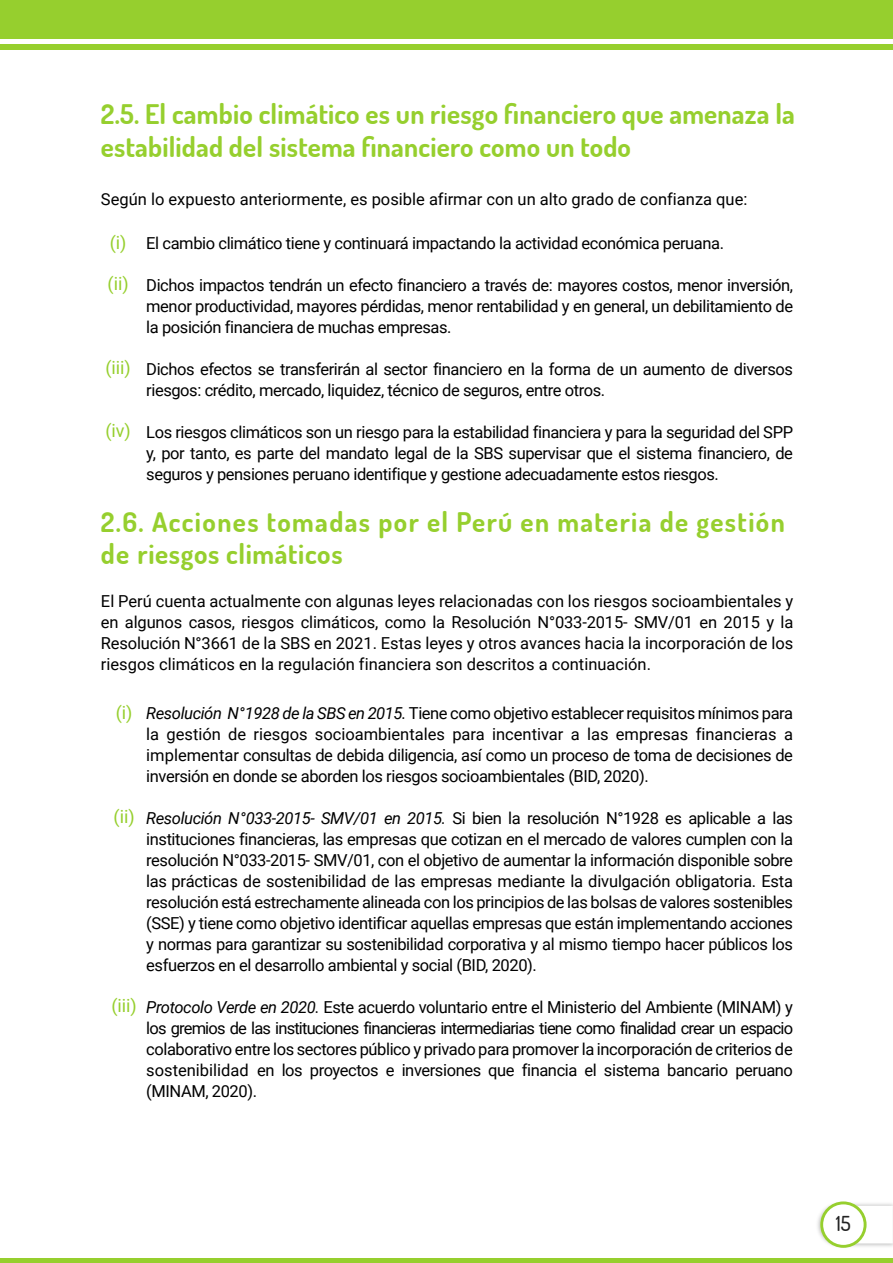
<style>
.page{position:relative;width:893px;height:1263px;background:#fff}
.page>*{position:absolute;margin:0;border:0;box-sizing:border-box;transform-origin:0 0}
.t1{font:700 27px/32.4px "Dosis";letter-spacing:.01em;color:#96cf2e}
.t2{font:700 27px/32.4px "Dosis";letter-spacing:.05em;color:#96cf2e}
.t3{font:500 20.55px "Dosis";color:#232323}
.t4{font:18px "Roboto";color:#96cf2e}
.t5{font:16.5px/21px "Roboto";letter-spacing:-.025em;color:#000;text-align:justify}
.t6{font:16.5px "Roboto";color:#000}
.s1{font-style:italic}
</style>
<div class="page">
<div style="left:0;top:45px;width:893px;height:5px;background:#96cf2e"></div>
<hr style="left:0;top:1259px;width:893px;height:4px;background:#96cf2e">
<div style="left:0;top:0;width:893px;height:39px;background:#96cf2e"></div>
<img style="left:817px;top:1202px;width:76px;height:46px">
<svg style="left:820px;top:1206px;width:73px;height:37px"></svg>
<svg style="left:820px;top:1201px;width:46px;height:47px"></svg>
<div style="left:823px;top:1204px;width:41px;height:41px;background:#fff;border-radius:50%"></div>
<h1 class="t1" style="left:101px;top:97px;width:696px">2.5. El cambio climático es un riesgo financiero que amenaza la estabilidad del sistema financiero como un todo</h1>
<p class="t6" style="left:101px;top:188px;width:648px">Según lo expuesto anteriormente, es posible afirmar con un alto grado de confianza que:</p>
<p class="t4" style="left:110px;top:230px;width:18px">(i)</p>
<p class="t4" style="left:108px;top:271px;width:23px">(ii)</p>
<p class="t4" style="left:105px;top:355px;width:27px">(iii)</p>
<p class="t4" style="left:105px;top:418px;width:27px">(iv)</p>
<p class="t5" style="left:146px;top:232px;width:579px">El cambio climático tiene y continuará impactando la actividad económica peruana.</p>
<p class="t5" style="left:146px;top:274px;width:648px">Dichos impactos tendrán un efecto financiero a través de: mayores costos, menor inversión, menor productividad, mayores pérdidas, menor rentabilidad y en general, un debilitamiento de la posición financiera de muchas empresas.</p>
<p class="t5" style="left:146px;top:358px;width:648px">Dichos efectos se transferirán al sector financiero en la forma de un aumento de diversos riesgos: crédito, mercado, liquidez, técnico de seguros, entre otros.</p>
<p class="t5" style="left:146px;top:421px;width:648px">Los riesgos climáticos son un riesgo para la estabilidad financiera y para la seguridad del SPP y, por tanto, es parte del mandato legal de la SBS supervisar que el sistema financiero, de seguros y pensiones peruano identifique y gestione adecuadamente estos riesgos.</p>
<h1 class="t2" style="left:101px;top:504px;width:685px">2.6. Acciones tomadas por el Perú en materia de gestión de riesgos climáticos</h1>
<p class="t5" style="left:101px;top:590px;width:694px">El Perú cuenta actualmente con algunas leyes relacionadas con los riesgos socioambientales y en algunos casos, riesgos climáticos, como la Resolución N°033-2015- SMV/01 en 2015 y la Resolución N°3661 de la SBS en 2021. Estas leyes y otros avances hacia la incorporación de los riesgos climáticos en la regulación financiera son descritos a continuación.</p>
<p class="t5" style="left:146px;top:702px;width:648px"><span class="s1">Resolución N°1928 de la SBS en 2015.</span> Tiene como objetivo establecer requisitos mínimos para la gestión de riesgos socioambientales para incentivar a las empresas financieras a implementar consultas de debida diligencia, así como un proceso de toma de decisiones de inversión en donde se aborden los riesgos socioambientales (BID, 2020).</p>
<p class="t5" style="left:146px;top:807px;width:648px"><span class="s1">Resolución N°033-2015- SMV/01 en 2015.</span> Si bien la resolución N°1928 es aplicable a las instituciones financieras, las empresas que cotizan en el mercado de valores cumplen con la resolución N°033-2015- SMV/01, con el objetivo de aumentar la información disponible sobre las prácticas de sostenibilidad de las empresas mediante la divulgación obligatoria. Esta resolución está estrechamente alineada con los principios de las bolsas de valores sostenibles (SSE) y tiene como objetivo identificar aquellas empresas que están implementando acciones y normas para garantizar su sostenibilidad corporativa y al mismo tiempo hacer públicos los esfuerzos en el desarrollo ambiental y social (BID, 2020).</p>
<p class="t5" style="left:146px;top:996px;width:648px"><span class="s1">Protocolo Verde en 2020.</span> Este acuerdo voluntario entre el Ministerio del Ambiente (MINAM) y los gremios de las instituciones financieras intermediarias tiene como finalidad crear un espacio colaborativo entre los sectores público y privado para promover la incorporación de criterios de sostenibilidad en los proyectos e inversiones que financia el sistema bancario peruano (MINAM, 2020).</p>
<p class="t4" style="left:116px;top:700px;width:18px">(i)</p>
<p class="t4" style="left:114px;top:804px;width:23px">(ii)</p>
<p class="t4" style="left:111px;top:993px;width:27px">(iii)</p>
<p class="t3" style="left:836px;top:1209px;width:17px">15</p>
</div>
